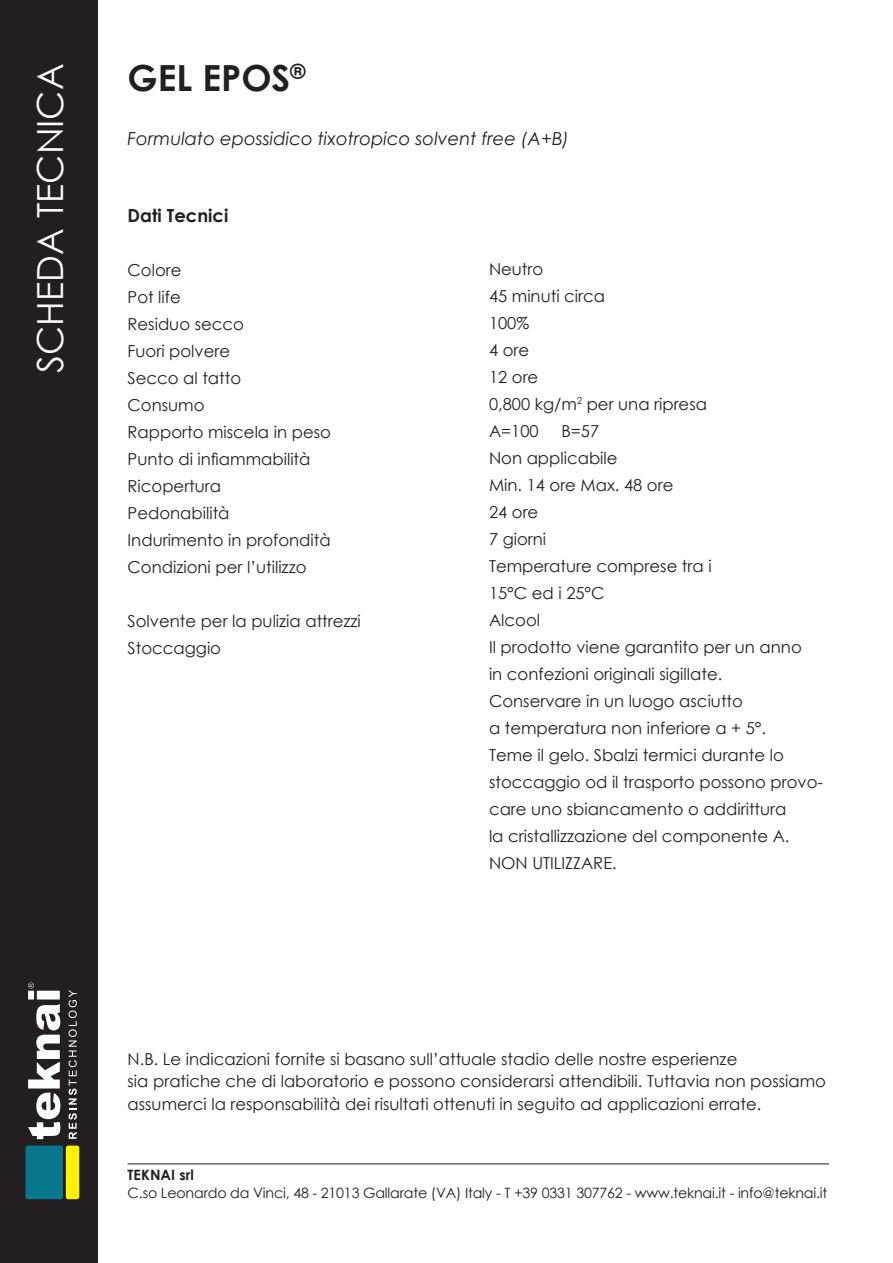
<style>
.page{position:relative;width:893px;height:1263px;background:#fff}
.page>*{position:absolute;margin:0;border:0;box-sizing:border-box;transform-origin:0 0}
.t1{font:36px "Century Gothic";color:#fff}
.t2{font:700 36px "Century Gothic";color:#231f20}
.t3{font:italic 18px "Century Gothic";color:#231f20}
.t4{font:700 18px "Century Gothic";color:#231f20}
.t5{font:16.5px/27px "Century Gothic";color:#231f20}
.t6{font:14.25px "Century Gothic";letter-spacing:-.015em;color:#231f20}
.t7{font:700 14.25px "Century Gothic";letter-spacing:.005em;color:#231f20}
</style>
<div class="page">
<div style="left:0;top:0;width:98px;height:1263px;background:#231f20"></div>
<div style="left:26px;top:1145px;width:37px;height:54px;background:#08778d;border-radius:2px"></div>
<div style="left:66px;top:1145px;width:13px;height:54px;background:#fff101;border-radius:2px"></div>
<svg style="left:69px;top:990px;width:8px;height:149px"></svg>
<svg style="left:28px;top:982px;width:32px;height:157px"></svg>
<hr style="left:128px;top:1163px;width:701px;height:1px;background:#231f20">
<p class="t1" style="left:25px;top:373px;width:311px;rotate:-90deg">SCHEDA TECNICA</p>
<p class="t2" style="left:128px;top:50px;width:180px">GEL EPOS<sup>®</sup></p>
<p class="t3" style="left:128px;top:126px;width:443px">Formulato epossidico tixotropico solvent free (A+B)</p>
<p class="t4" style="left:128px;top:202px;width:102px">Dati Tecnici</p>
<p class="t5" style="left:128px;top:256px;width:56px">Colore</p>
<p class="t5" style="left:128px;top:283px;width:55px">Pot life</p>
<p class="t5" style="left:128px;top:310px;width:118px">Residuo secco</p>
<p class="t5" style="left:128px;top:337px;width:104px">Fuori polvere</p>
<p class="t5" style="left:128px;top:364px;width:115px">Secco al tatto</p>
<p class="t5" style="left:128px;top:391px;width:79px">Consumo</p>
<p class="t5" style="left:128px;top:418px;width:205px">Rapporto miscela in peso</p>
<p class="t5" style="left:128px;top:445px;width:184px">Punto di infiammabilità</p>
<p class="t5" style="left:128px;top:472px;width:95px">Ricopertura</p>
<p class="t5" style="left:128px;top:499px;width:103px">Pedonabilità</p>
<p class="t5" style="left:128px;top:526px;width:205px">Indurimento in profondità</p>
<p class="t5" style="left:128px;top:553px;width:180px">Condizioni per l’utilizzo</p>
<p class="t5" style="left:128px;top:607px;width:235px">Solvente per la pulizia attrezzi</p>
<p class="t5" style="left:128px;top:634px;width:95px">Stoccaggio</p>
<p class="t5" style="left:489px;top:255px;width:56px">Neutro</p>
<p class="t5" style="left:489px;top:282px;width:118px">45 minuti circa</p>
<p class="t5" style="left:489px;top:309px;width:42px">100%</p>
<p class="t5" style="left:489px;top:336px;width:42px">4 ore</p>
<p class="t5" style="left:489px;top:363px;width:51px">12 ore</p>
<p class="t5" style="left:489px;top:390px;width:220px">0,800 kg/m<sup>2</sup> per una ripresa</p>
<p class="t5" style="left:489px;top:417px;width:51px">A=100</p>
<p class="t5" style="left:561px;top:417px;width:39px">B=57</p>
<p class="t5" style="left:489px;top:444px;width:130px">Non applicabile</p>
<p class="t5" style="left:489px;top:471px;width:186px">Min. 14 ore Max. 48 ore</p>
<p class="t5" style="left:489px;top:498px;width:51px">24 ore</p>
<p class="t5" style="left:489px;top:525px;width:59px">7 giorni</p>
<p class="t5" style="left:489px;top:552px;width:224px">Temperature comprese tra i</p>
<p class="t5" style="left:489px;top:579px;width:117px">15°C ed i 25°C</p>
<p class="t5" style="left:489px;top:606px;width:53px">Alcool</p>
<p class="t5" style="left:489px;top:633px;width:314px">Il prodotto viene garantito per un anno</p>
<p class="t5" style="left:489px;top:660px;width:235px">in confezioni originali sigillate.</p>
<p class="t5" style="left:489px;top:687px;width:255px">Conservare in un luogo asciutto</p>
<p class="t5" style="left:489px;top:714px;width:279px">a temperatura non inferiore a + 5°.</p>
<p class="t5" style="left:489px;top:741px;width:296px">Teme il gelo. Sbalzi termici durante lo</p>
<p class="t5" style="left:489px;top:768px;width:335px">stoccaggio od il trasporto possono provo&shy;care uno sbiancamento o addirittura</p>
<p class="t5" style="left:489px;top:822px;width:302px">la cristallizzazione del componente A.<br>NON UTILIZZARE.</p>
<p class="t5" style="left:128px;top:1045px;width:611px">N.B. Le indicazioni fornite si basano sull’attuale stadio delle nostre esperienze</p>
<p class="t5" style="left:128px;top:1070px;width:700px;line-height:22.5px">sia pratiche che di laboratorio e possono considerarsi attendibili. Tuttavia non possiamo assumerci la responsabilità dei risultati ottenuti in seguito ad applicazioni errate.</p>
<p class="t7" style="left:128px;top:1164px;width:68px">TEKNAI srl</p>
<p class="t6" style="left:128px;top:1183px;width:701px">C.so Leonardo da Vinci, 48 - 21013 Gallarate (VA) Italy - T +39 0331 307762 - www.teknai.it - info@teknai.it</p>
</div>
